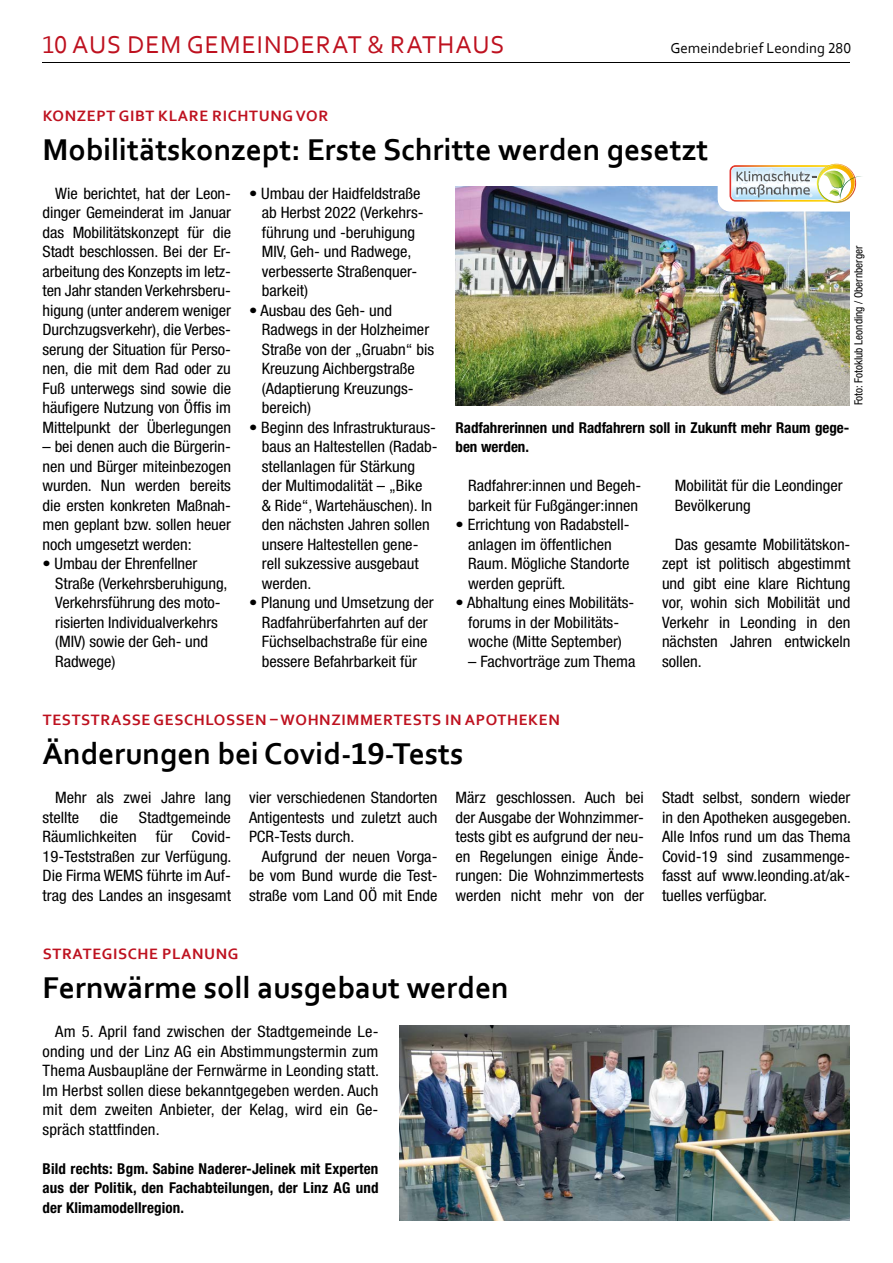
<style>
.page{position:relative;width:893px;height:1263px;background:#fff}
.page>*{position:absolute;margin:0;border:0;box-sizing:border-box;transform-origin:0 0}
.t1{font:700 31.5px "Corbel";color:#000}
.t2{font:25.5px "Corbel";letter-spacing:.04em;color:#be111f}
.t3{font:condensed 15.75px/19.5px "Helvetica Neue";color:#000;text-align:justify;scale:1.05 1}
.t4{font:700 15.75px "Corbel";letter-spacing:.04em;color:#be111f}
.t5{font:700 condensed 15px/19.5px "Helvetica Neue";color:#000;text-align:justify}
.t6{font:15px "Corbel";color:#000}
.t7{font:condensed 11.25px "Helvetica Neue";color:#000}
</style>
<div class="page">
<hr style="left:43px;top:63px;width:807px;height:1px;background:#000">
<img style="left:455px;top:187px;width:394px;height:218px">
<div style="left:718px;top:161px;width:148px;height:51px;background:#fff;border-radius:13px"></div>
<img style="left:729px;top:163px;width:133px;height:41px">
<img style="left:400px;top:1026px;width:449px;height:194px">
<img style="left:764px;top:168px;width:49px;height:30px">
<h2 class="t2" style="left:43px;top:29px;width:464px">10 AUS DEM GEMEINDERAT &amp; RATHAUS</h2>
<p class="t6" style="left:670px;top:39px;width:182px">Gemeindebrief Leonding 280</p>
<p class="t4" style="left:43px;top:106px;width:287px">KONZEPT GIBT KLARE RICHTUNG VOR</p>
<h1 class="t1" style="left:43px;top:130px;width:667px">Mobilitätskonzept: Erste Schritte werden gesetzt</h1>
<p class="t3" style="left:43px;top:183px;width:181px;text-indent:13px">Wie berichtet, hat der Leon&shy;dinger Gemeinderat im Januar das Mobilitätskonzept für die Stadt beschlossen. Bei der Er&shy;arbeitung des Konzepts im letz&shy;ten Jahr standen Verkehrsberu&shy;higung (unter anderem weniger Durchzugsverkehr), die Verbes&shy;serung der Situation für Perso&shy;nen, die mit dem Rad oder zu Fuß unterwegs sind sowie die häufigere Nutzung von Öffis im Mittelpunkt der Überlegungen</p>
<p class="t3" style="left:43px;top:437px;width:181px">– bei denen auch die Bürgerin&shy;nen und Bürger miteinbezogen wurden. Nun werden bereits die ersten konkreten Maßnah&shy;men geplant bzw. sollen heuer noch umgesetzt werden:</p>
<p class="t3" style="left:55px;top:554px;width:166px;text-align:left;text-indent:-13px">• Umbau der Ehrenfellner<br>Straße (Verkehrsberuhigung,<br>Verkehrsführung des moto&shy;risierten Individualverkehrs (MIV) sowie der Geh- und<br>Radwege)</p>
<p class="t3" style="left:262px;top:183px;width:156px;text-align:left;text-indent:-13px">• Umbau der Haidfeldstraße ab Herbst 2022 (Verkehrs&shy;führung und -beruhigung<br>MIV, Geh- und Radwege, verbesserte Straßenquer&shy;barkeit)</p>
<p class="t3" style="left:262px;top:300px;width:166px;text-align:left;text-indent:-13px">• Ausbau des Geh- und<br>Radwegs in der Holzheimer<br>Straße von der „Gruabn“ bis<br>Kreuzung Aichbergstraße (Adaptierung Kreuzungs&shy;bereich)</p>
<p class="t3" style="left:262px;top:417px;width:169px;text-align:left;text-indent:-13px">• Beginn des Infrastrukturaus&shy;baus an Haltestellen (Radab&shy;stellanlagen für Stärkung der Multimodalität – „Bike<br>&amp; Ride“, Wartehäuschen). In den nächsten Jahren sollen unsere Haltestellen gene&shy;rell sukzessive ausgebaut werden.</p>
<p class="t3" style="left:249px;top:593px;width:177px;text-align:center">• Planung und Umsetzung der<br>Radfahrüberfahrten auf der<br>Füchselbachstraße für eine bessere Befahrbarkeit für</p>
<p class="t7" style="left:852px;top:405px;width:161px;rotate:-90deg">Foto: Fotoklub Leonding / Obernberger</p>
<p class="t5" style="left:455px;top:417px;width:395px">Radfahrerinnen und Radfahrern soll in Zukunft mehr Raum gege&shy;ben werden.</p>
<p class="t3" style="left:468px;top:476px;width:166px">Radfahrer:innen und Begeh&shy;barkeit für Fußgänger:innen</p>
<p class="t3" style="left:468px;top:515px;width:155px;text-align:left;text-indent:-13px">• Errichtung von Radabstell&shy;anlagen im öffentlichen<br>Raum. Mögliche Standorte werden geprüft.</p>
<p class="t3" style="left:455px;top:593px;width:172px;text-align:center">• Abhaltung eines Mobilitäts&shy;forums in der Mobilitäts&shy;woche (Mitte September)</p>
<p class="t3" style="left:468px;top:651px;width:161px">– Fachvorträge zum Thema</p>
<p class="t3" style="left:675px;top:476px;width:162px">Mobilität für die Leondinger<br>Bevölkerung</p>
<p class="t3" style="left:662px;top:534px;width:181px;text-indent:13px">Das gesamte Mobilitätskon&shy;zept ist politisch abgestimmt und gibt eine klare Richtung vor, wohin sich Mobilität und Verkehr in Leonding in den nächsten Jahren entwickeln sollen.</p>
<p class="t4" style="left:43px;top:710px;width:519px">TESTSTRASSE GESCHLOSSEN – WOHNZIMMERTESTS IN APOTHEKEN</p>
<h1 class="t1" style="left:43px;top:734px;width:422px">Änderungen bei Covid-19-Tests</h1>
<p class="t3" style="left:43px;top:788px;width:181px;text-indent:13px">Mehr als zwei Jahre lang stellte</p>
<p class="t3" style="left:43px;top:807px;width:182px;text-indent:96px">Stadtgemeinde Räumlichkeiten für Covid-19-Teststraßen zur Verfügung.<br>Die Firma WEMS führte im Auf&shy;trag des Landes an insgesamt</p>
<p class="t3" style="left:100px;top:807px;width:19px">die</p>
<p class="t3" style="left:249px;top:788px;width:181px">vier verschiedenen Standorten Antigentests und zuletzt auch PCR-Tests durch.</p>
<p class="t3" style="left:249px;top:846px;width:181px;text-indent:13px">Aufgrund der neuen Vorga&shy;be vom Bund wurde die Test&shy;straße vom Land OÖ mit Ende</p>
<p class="t4" style="left:43px;top:944px;width:197px">STRATEGISCHE PLANUNG</p>
<p class="t3" style="left:455px;top:788px;width:181px">März geschlossen. Auch bei der Ausgabe der Wohnzimmer&shy;tests gibt es aufgrund der neu&shy;en Regelungen einige Ände&shy;rungen: Die Wohnzimmertests werden nicht mehr von der</p>
<p class="t3" style="left:662px;top:788px;width:182px">Stadt selbst, sondern wieder in den Apotheken ausgegeben.<br>Alle Infos rund um das Thema Covid-19 sind zusammenge&shy;fasst auf www.leonding.at/ak&shy;tuelles verfügbar.</p>
<h1 class="t1" style="left:43px;top:968px;width:468px">Fernwärme soll ausgebaut werden</h1>
<p class="t3" style="left:43px;top:1022px;width:322px;text-indent:13px">Am 5. April fand zwischen der Stadtgemeinde Le&shy;onding und der Linz AG ein Abstimmungstermin zum Thema Ausbaupläne der Fernwärme in Leonding statt.<br>Im Herbst sollen diese bekanntgegeben werden. Auch mit dem zweiten Anbieter, der Kelag, wird ein Ge&shy;spräch stattfinden.</p>
<p class="t5" style="left:43px;top:1158px;width:337px">Bild rechts: Bgm. Sabine Naderer-Jelinek mit Experten aus der Politik, den Fachabteilungen, der Linz AG und der Klimamodellregion.</p>
</div>
